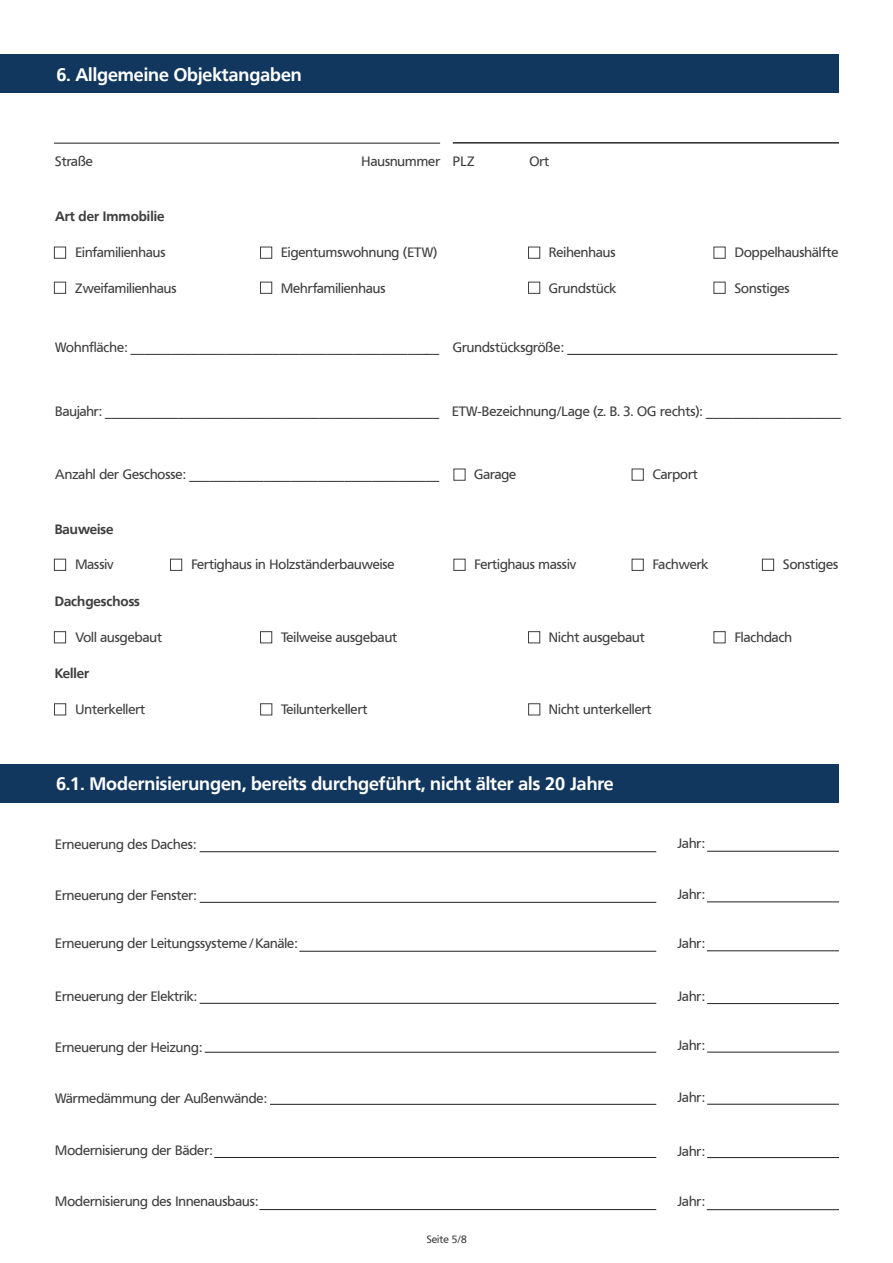
<style>
.page{position:relative;width:893px;height:1263px;background:#fff}
.page>*{position:absolute;margin:0;border:0;box-sizing:border-box;transform-origin:0 0}
.t1{font:700 18px "Frutiger VR";color:#fff}
.t2{font:13.5px "Frutiger VR";color:#3e3e3f}
.t3{font:700 13.5px "Frutiger VR";color:#3e3e3f}
.t4{font:10.5px "Frutiger VR";color:#3e3e3f}
</style>
<div class="page">
<div style="left:0;top:55px;width:838px;height:38px;background:#11375f"></div>
<div style="left:0;top:764px;width:839px;height:38px;background:#11375f"></div>
<div style="left:260px;top:631px;width:12px;height:12px;border:1px solid #3e3e3f"></div>
<div style="left:713px;top:631px;width:12px;height:12px;border:1px solid #3e3e3f"></div>
<div style="left:260px;top:703px;width:12px;height:12px;border:1px solid #3e3e3f"></div>
<div style="left:54px;top:631px;width:12px;height:12px;border:1px solid #3e3e3f"></div>
<div style="left:54px;top:703px;width:12px;height:12px;border:1px solid #3e3e3f"></div>
<div style="left:528px;top:631px;width:12px;height:12px;border:1px solid #3e3e3f"></div>
<div style="left:528px;top:703px;width:12px;height:12px;border:1px solid #3e3e3f"></div>
<div style="left:762px;top:559px;width:12px;height:12px;border:1px solid #3e3e3f"></div>
<div style="left:632px;top:559px;width:12px;height:12px;border:1px solid #3e3e3f"></div>
<div style="left:453px;top:559px;width:12px;height:12px;border:1px solid #3e3e3f"></div>
<div style="left:170px;top:559px;width:12px;height:12px;border:1px solid #3e3e3f"></div>
<div style="left:54px;top:559px;width:12px;height:12px;border:1px solid #3e3e3f"></div>
<div style="left:453px;top:469px;width:12px;height:12px;border:1px solid #3e3e3f"></div>
<div style="left:632px;top:469px;width:12px;height:12px;border:1px solid #3e3e3f"></div>
<div style="left:260px;top:247px;width:12px;height:12px;border:1px solid #3e3e3f"></div>
<div style="left:713px;top:247px;width:12px;height:12px;border:1px solid #3e3e3f"></div>
<div style="left:54px;top:247px;width:12px;height:12px;border:1px solid #3e3e3f"></div>
<div style="left:528px;top:247px;width:12px;height:12px;border:1px solid #3e3e3f"></div>
<div style="left:260px;top:282px;width:12px;height:12px;border:1px solid #3e3e3f"></div>
<div style="left:713px;top:282px;width:12px;height:12px;border:1px solid #3e3e3f"></div>
<div style="left:54px;top:282px;width:12px;height:12px;border:1px solid #3e3e3f"></div>
<div style="left:528px;top:282px;width:12px;height:12px;border:1px solid #3e3e3f"></div>
<hr style="left:54px;top:143px;width:386px;height:1px;background:#231f20">
<hr style="left:567px;top:354px;width:270px;height:1px;background:#231f20">
<hr style="left:453px;top:142px;width:386px;height:1px;background:#231f20">
<hr style="left:200px;top:851px;width:456px;height:1px;background:#231f20">
<hr style="left:200px;top:902px;width:456px;height:1px;background:#231f20">
<hr style="left:299px;top:951px;width:357px;height:1px;background:#231f20">
<hr style="left:200px;top:1003px;width:456px;height:1px;background:#231f20">
<hr style="left:205px;top:1052px;width:451px;height:1px;background:#231f20">
<hr style="left:270px;top:1104px;width:386px;height:1px;background:#231f20">
<hr style="left:214px;top:1157px;width:442px;height:1px;background:#231f20">
<hr style="left:259px;top:1209px;width:397px;height:1px;background:#231f20">
<hr style="left:707px;top:851px;width:132px;height:1px;background:#231f20">
<hr style="left:707px;top:901px;width:132px;height:1px;background:#231f20">
<hr style="left:707px;top:950px;width:132px;height:1px;background:#231f20">
<hr style="left:707px;top:1003px;width:132px;height:1px;background:#231f20">
<hr style="left:707px;top:1052px;width:132px;height:1px;background:#231f20">
<hr style="left:707px;top:1104px;width:132px;height:1px;background:#231f20">
<hr style="left:707px;top:1157px;width:132px;height:1px;background:#231f20">
<hr style="left:707px;top:1209px;width:132px;height:1px;background:#231f20">
<h1 class="t1" style="left:56px;top:63px;width:247px">6. Allgemeine Objektangaben</h1>
<p class="t2" style="left:55px;top:153px;width:39px">Straße</p>
<p class="t2" style="left:362px;top:153px;width:115px">Hausnummer PLZ</p>
<p class="t2" style="left:529px;top:153px;width:21px">Ort</p>
<p class="t3" style="left:55px;top:208px;width:111px">Art der Immobilie</p>
<p class="t2" style="left:75px;top:244px;width:91px">Einfamilienhaus</p>
<p class="t2" style="left:75px;top:280px;width:103px">Zweifamilienhaus</p>
<p class="t2" style="left:281px;top:244px;width:158px">Eigentumswohnung (ETW)</p>
<p class="t2" style="left:281px;top:280px;width:106px">Mehrfamilienhaus</p>
<p class="t2" style="left:549px;top:244px;width:68px">Reihenhaus</p>
<p class="t2" style="left:549px;top:280px;width:69px">Grundstück</p>
<p class="t2" style="left:55px;top:339px;width:510px">Wohnfläche: ______________________________________________ Grundstücksgröße:</p>
<p class="t2" style="left:735px;top:244px;width:105px">Doppelhaushälfte</p>
<p class="t2" style="left:735px;top:280px;width:56px">Sonstiges</p>
<p class="t2" style="left:55px;top:403px;width:787px">Baujahr: __________________________________________________ ETW-Bezeichnung/Lage (z. B. 3. OG rechts): ____________________</p>
<p class="t2" style="left:55px;top:467px;width:385px">Anzahl der Geschosse: _____________________________________</p>
<p class="t2" style="left:474px;top:467px;width:44px">Garage</p>
<p class="t2" style="left:653px;top:467px;width:47px">Carport</p>
<p class="t3" style="left:55px;top:521px;width:60px">Bauweise</p>
<p class="t2" style="left:75px;top:557px;width:40px">Massiv</p>
<p class="t2" style="left:191px;top:557px;width:205px">Fertighaus in Holzständerbauweise</p>
<p class="t2" style="left:474px;top:557px;width:103px">Fertighaus massiv</p>
<p class="t2" style="left:653px;top:557px;width:57px">Fachwerk</p>
<p class="t2" style="left:783px;top:557px;width:56px">Sonstiges</p>
<p class="t3" style="left:55px;top:593px;width:87px">Dachgeschoss</p>
<p class="t2" style="left:75px;top:629px;width:88px">Voll ausgebaut</p>
<p class="t2" style="left:281px;top:629px;width:118px">Teilweise ausgebaut</p>
<p class="t2" style="left:549px;top:629px;width:97px">Nicht ausgebaut</p>
<p class="t2" style="left:735px;top:629px;width:59px">Flachdach</p>
<p class="t3" style="left:55px;top:665px;width:36px">Keller</p>
<p class="t2" style="left:75px;top:701px;width:71px">Unterkellert</p>
<p class="t2" style="left:281px;top:701px;width:88px">Teilunterkellert</p>
<p class="t2" style="left:549px;top:701px;width:104px">Nicht unterkellert</p>
<h1 class="t1" style="left:56px;top:773px;width:559px">6.1. Modernisierungen, bereits durchgeführt, nicht älter als 20 Jahre</h1>
<p class="t2" style="left:55px;top:836px;width:142px">Erneuerung des Daches:</p>
<p class="t2" style="left:55px;top:887px;width:143px">Erneuerung der Fenster:</p>
<p class="t2" style="left:55px;top:935px;width:244px">Erneuerung der Leitungssysteme/Kanäle:</p>
<p class="t2" style="left:55px;top:988px;width:143px">Erneuerung der Elektrik:</p>
<p class="t2" style="left:55px;top:1039px;width:148px">Erneuerung der Heizung:</p>
<p class="t2" style="left:55px;top:1090px;width:213px">Wärmedämmung der Außenwände:</p>
<p class="t2" style="left:55px;top:1142px;width:158px">Modernisierung der Bäder:</p>
<p class="t2" style="left:55px;top:1193px;width:204px">Modernisierung des Innenausbaus:</p>
<p class="t4" style="left:427px;top:1233px;width:42px">Seite 5/8</p>
<p class="t2" style="left:677px;top:836px;width:28px">Jahr:</p>
<p class="t2" style="left:677px;top:886px;width:28px">Jahr:</p>
<p class="t2" style="left:677px;top:936px;width:28px">Jahr:</p>
<p class="t2" style="left:677px;top:988px;width:28px">Jahr:</p>
<p class="t2" style="left:677px;top:1037px;width:28px">Jahr:</p>
<p class="t2" style="left:677px;top:1090px;width:28px">Jahr:</p>
<p class="t2" style="left:677px;top:1143px;width:28px">Jahr:</p>
<p class="t2" style="left:677px;top:1194px;width:28px">Jahr:</p>
</div>
